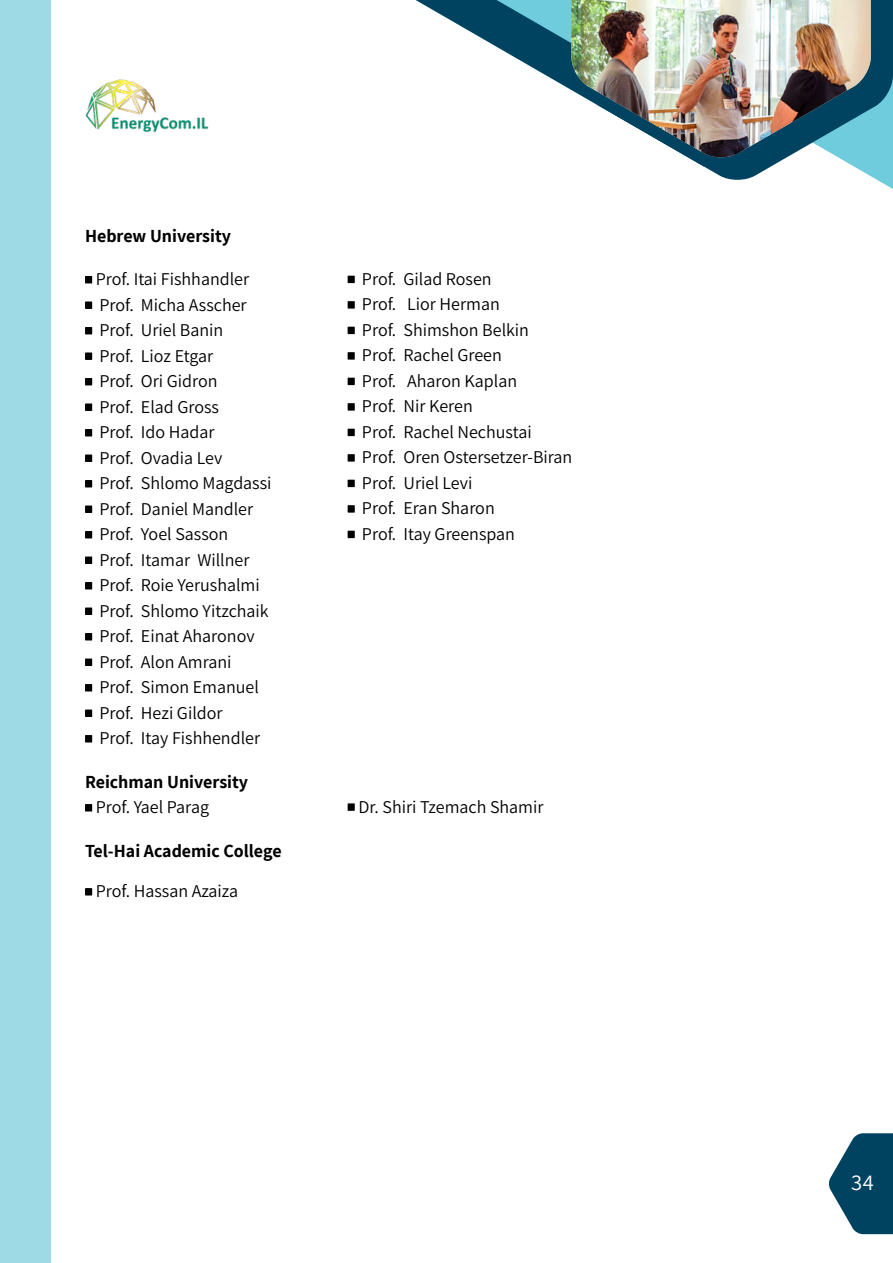
<style>
.page{position:relative;width:893px;height:1263px;background:#fff}
.page>*{position:absolute;margin:0;border:0;box-sizing:border-box;transform-origin:0 0}
.t1{font:22.5px "Assistant";color:#fff}
.t2{font:18px/25.5px "Assistant";color:#000}
.t3{font:700 18px "Assistant";color:#000}
</style>
<div class="page">
<img style="left:85px;top:79px;width:124px;height:54px">
<svg style="left:703px;top:0;width:190px;height:181px"></svg>
<svg style="left:416px;top:0;width:308px;height:166px"></svg>
<img style="left:571px;top:0;width:300px;height:159px">
<div style="left:0;top:0;width:51px;height:1263px;background:#9edae6"></div>
<div style="left:85px;top:276px;width:7px;height:7px;background:#000"></div>
<div style="left:85px;top:301px;width:7px;height:8px;background:#000"></div>
<div style="left:85px;top:327px;width:7px;height:7px;background:#000"></div>
<div style="left:85px;top:352px;width:7px;height:8px;background:#000"></div>
<div style="left:85px;top:378px;width:7px;height:7px;background:#000"></div>
<div style="left:85px;top:403px;width:7px;height:8px;background:#000"></div>
<div style="left:85px;top:429px;width:7px;height:7px;background:#000"></div>
<div style="left:85px;top:454px;width:7px;height:8px;background:#000"></div>
<div style="left:85px;top:480px;width:7px;height:7px;background:#000"></div>
<div style="left:85px;top:505px;width:7px;height:8px;background:#000"></div>
<div style="left:85px;top:531px;width:7px;height:7px;background:#000"></div>
<div style="left:85px;top:556px;width:7px;height:8px;background:#000"></div>
<div style="left:85px;top:582px;width:7px;height:7px;background:#000"></div>
<div style="left:85px;top:607px;width:7px;height:8px;background:#000"></div>
<div style="left:85px;top:633px;width:7px;height:7px;background:#000"></div>
<div style="left:85px;top:658px;width:7px;height:8px;background:#000"></div>
<div style="left:85px;top:684px;width:7px;height:7px;background:#000"></div>
<div style="left:85px;top:709px;width:7px;height:8px;background:#000"></div>
<div style="left:85px;top:735px;width:7px;height:7px;background:#000"></div>
<div style="left:85px;top:804px;width:7px;height:7px;background:#000"></div>
<div style="left:85px;top:888px;width:7px;height:7px;background:#000"></div>
<div style="left:348px;top:803px;width:7px;height:8px;background:#000"></div>
<div style="left:348px;top:276px;width:7px;height:7px;background:#000"></div>
<div style="left:348px;top:301px;width:7px;height:8px;background:#000"></div>
<div style="left:348px;top:327px;width:7px;height:7px;background:#000"></div>
<div style="left:348px;top:352px;width:7px;height:8px;background:#000"></div>
<div style="left:348px;top:378px;width:7px;height:7px;background:#000"></div>
<div style="left:348px;top:403px;width:7px;height:8px;background:#000"></div>
<div style="left:348px;top:429px;width:7px;height:7px;background:#000"></div>
<div style="left:348px;top:454px;width:7px;height:8px;background:#000"></div>
<div style="left:348px;top:480px;width:7px;height:7px;background:#000"></div>
<div style="left:348px;top:505px;width:7px;height:8px;background:#000"></div>
<div style="left:348px;top:531px;width:7px;height:7px;background:#000"></div>
<svg style="left:829px;top:1133px;width:64px;height:101px"></svg>
<p class="t3" style="left:85px;top:223px;width:148px">Hebrew University</p>
<p class="t2" style="left:96px;top:265px;width:177px">Prof. Itai Fishhandler<br>Prof. Micha Asscher<br>Prof. Uriel Banin<br>Prof. Lioz Etgar<br>Prof. Ori Gidron<br>Prof. Elad Gross<br>Prof. Ido Hadar<br>Prof. Ovadia Lev<br>Prof. Shlomo Magdassi<br>Prof. Daniel Mandler<br>Prof. Yoel Sasson<br>Prof. Itamar Willner<br>Prof. Roie Yerushalmi<br>Prof. Shlomo Yitzchaik<br>Prof. Einat Aharonov<br>Prof. Alon Amrani<br>Prof. Simon Emanuel<br>Prof. Hezi Gildor<br>Prof. Itay Fishhendler</p>
<p class="t3" style="left:85px;top:769px;width:165px">Reichman University</p>
<p class="t2" style="left:96px;top:793px;width:115px">Prof. Yael Parag</p>
<p class="t3" style="left:85px;top:838px;width:198px">Tel-Hai Academic College</p>
<p class="t2" style="left:96px;top:877px;width:144px">Prof. Hassan Azaiza</p>
<p class="t2" style="left:362px;top:265px;width:212px">Prof. Gilad Rosen<br>Prof. Lior Herman<br>Prof. Shimshon Belkin<br>Prof. Rachel Green<br>Prof. Aharon Kaplan<br>Prof. Nir Keren<br>Prof. Rachel Nechustai<br>Prof. Oren Ostersetzer-Biran<br>Prof. Uriel Levi<br>Prof. Eran Sharon<br>Prof. Itay Greenspan</p>
<p class="t2" style="left:358px;top:793px;width:187px">Dr. Shiri Tzemach Shamir</p>
<p class="t1" style="left:851px;top:1167px;width:24px">34</p>
</div>
